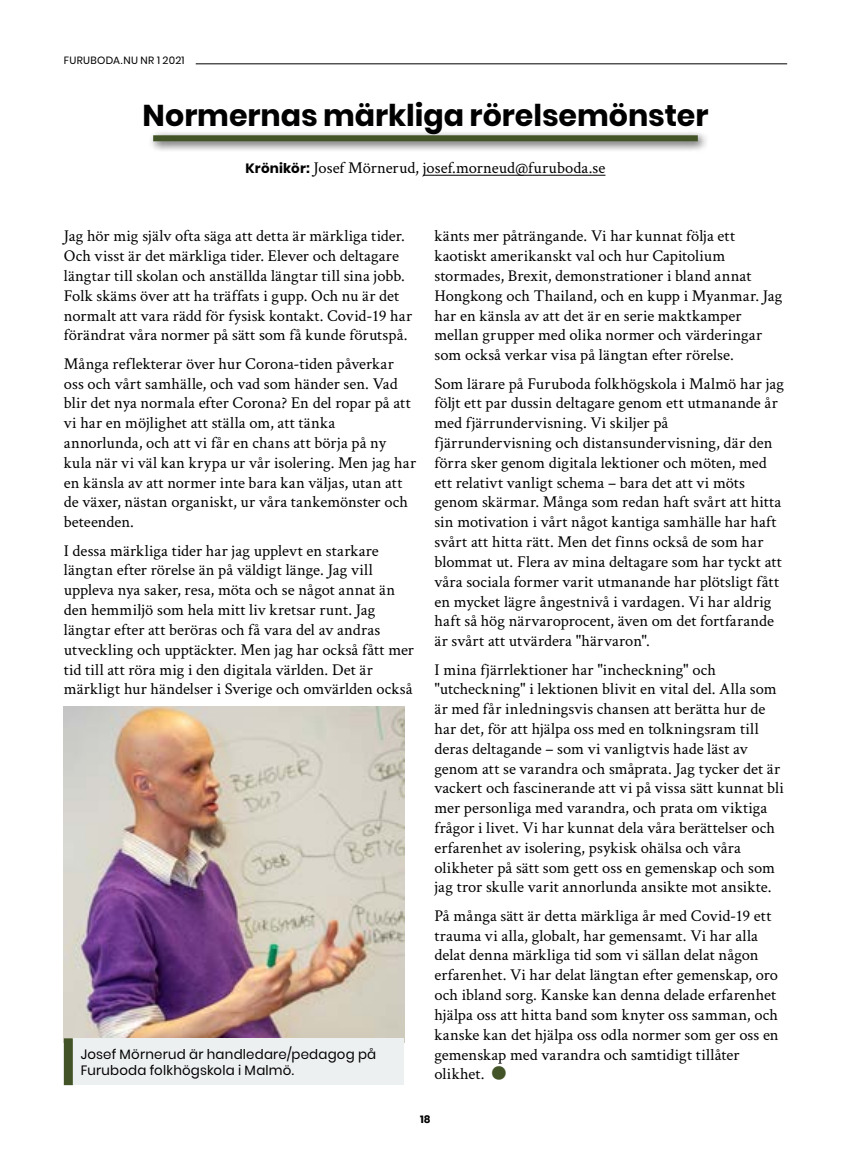
<style>
.page{position:relative;width:851px;height:1149px;background:#fff}
.page>*{position:absolute;margin:0;border:0;box-sizing:border-box;transform-origin:0 0}
.t1{font:700 45px "Poppins";color:#425427}
.t2{font:700 30px "Poppins";color:#000}
.t3{font:16.5px/19.8px "Crimson Text";letter-spacing:.005em;color:#000}
.t4{font:13.5px/16.2px "Poppins";letter-spacing:.015em;color:#000}
.t5{font:10.5px "Poppins";letter-spacing:.03em;color:#000}
.t6{font:700 10.5px "Poppins";color:#000}
.s1{font-family:"Poppins";font-weight:700;font-size:13.5px}
</style>
<div class="page">
<hr style="left:196px;top:63px;width:591px;height:1px;background:#000">
<div style="left:148px;top:130px;width:561px;height:23px;background:#000;opacity:.75"></div>
<div style="left:153px;top:135px;width:544px;height:6px;background:#425427"></div>
<hr style="left:423px;top:175px;width:182px;height:1px;background:#000">
<img style="left:64px;top:706px;width:340px;height:331px">
<div style="left:72px;top:1037px;width:332px;height:47px;background:#edf0f1"></div>
<div style="left:64px;top:1037px;width:9px;height:47px;background:#425427"></div>
<p class="t5" style="left:64px;top:54px;width:122px">FURUBODA.NU NR 1 2021</p>
<h2 class="t2" style="left:142px;top:98px;width:567px">Normernas märkliga rörelsemönster</h2>
<p class="t3" style="left:245px;top:157px;width:361px"><span class="s1">Krönikör:</span> Josef Mörnerud, josef.morneud@furuboda.se</p>
<p class="t3" style="left:64px;top:225px;width:350px">Jag hör mig själv ofta säga att detta är märkliga tider.<br>Och visst är det märkliga tider. Elever och deltagare längtar till skolan och anställda längtar till sina jobb.<br>Folk skäms över att ha träffats i gupp. Och nu är det normalt att vara rädd för fysisk kontakt. Covid-19 har förändrat våra normer på sätt som få kunde förutspå.</p>
<p class="t3" style="left:64px;top:353px;width:354px">Många reflekterar över hur Corona-tiden påverkar oss och vårt samhälle, och vad som händer sen. Vad blir det nya normala efter Corona? En del ropar på att vi har en möjlighet att ställa om, att tänka annorlunda, och att vi får en chans att börja på ny kula när vi väl kan krypa ur vår isolering. Men jag har en känsla av att normer inte bara kan väljas, utan att de växer, nästan organiskt, ur våra tankemönster och beteenden.</p>
<p class="t3" style="left:64px;top:539px;width:351px">I dessa märkliga tider har jag upplevt en starkare längtan efter rörelse än på väldigt länge. Jag vill uppleva nya saker, resa, möta och se något annat än den hemmiljö som hela mitt liv kretsar runt. Jag längtar efter att beröras och få vara del av andras utveckling och upptäckter. Men jag har också fått mer tid till att röra mig i den digitala världen. Det är märkligt hur händelser i Sverige och omvärlden också</p>
<p class="t4" style="left:81px;top:1045px;width:297px">Josef Mörnerud är handledare/pedagog på<br>Furuboda folkhögskola i Malmö.</p>
<p class="t3" style="left:434px;top:225px;width:349px">känts mer påträngande. Vi har kunnat följa ett kaotiskt amerikanskt val och hur Capitolium stormades, Brexit, demonstrationer i bland annat Hongkong och Thailand, och en kupp i Myanmar. Jag har en känsla av att det är en serie maktkamper mellan grupper med olika normer och värderingar som också verkar visa på längtan efter rörelse.</p>
<p class="t3" style="left:434px;top:372px;width:351px">Som lärare på Furuboda folkhögskola i Malmö har jag följt ett par dussin deltagare genom ett utmanande år med fjärrundervisning. Vi skiljer på fjärrundervisning och distansundervisning, där den förra sker genom digitala lektioner och möten, med ett relativt vanligt schema – bara det att vi möts genom skärmar. Många som redan haft svårt att hitta sin motivation i vårt något kantiga samhälle har haft svårt att hitta rätt. Men det finns också de som har blommat ut. Flera av mina deltagare som har tyckt att våra sociala former varit utmanande har plötsligt fått en mycket lägre ångestnivå i vardagen. Vi har aldrig haft så hög närvaroprocent, även om det fortfarande är svårt att utvärdera "härvaron".</p>
<p class="t3" style="left:434px;top:658px;width:351px">I mina fjärrlektioner har "incheckning" och "utcheckning" i lektionen blivit en vital del. Alla som är med får inledningsvis chansen att berätta hur de har det, för att hjälpa oss med en tolkningsram till deras deltagande – som vi vanligtvis hade läst av genom att se varandra och småprata. Jag tycker det är vackert och fascinerande att vi på vissa sätt kunnat bli mer personliga med varandra, och prata om viktiga frågor i livet. Vi har kunnat dela våra berättelser och erfarenhet av isolering, psykisk ohälsa och våra olikheter på sätt som gett oss en gemenskap och som jag tror skulle varit annorlunda ansikte mot ansikte.</p>
<p class="t3" style="left:434px;top:904px;width:345px">På många sätt är detta märkliga år med Covid-19 ett trauma vi alla, globalt, har gemensamt. Vi har alla delat denna märkliga tid som vi sällan delat någon erfarenhet. Vi har delat längtan efter gemenskap, oro och ibland sorg. Kanske kan denna delade erfarenhet hjälpa oss att hitta band som knyter oss samman, och kanske kan det hjälpa oss odla normer som ger oss en gemenskap med varandra och samtidigt tillåter olikhet.</p>
<h1 class="t1" style="left:488px;top:1046px;width:22px">•</h1>
<p class="t6" style="left:420px;top:1112px;width:12px">18</p>
</div>
